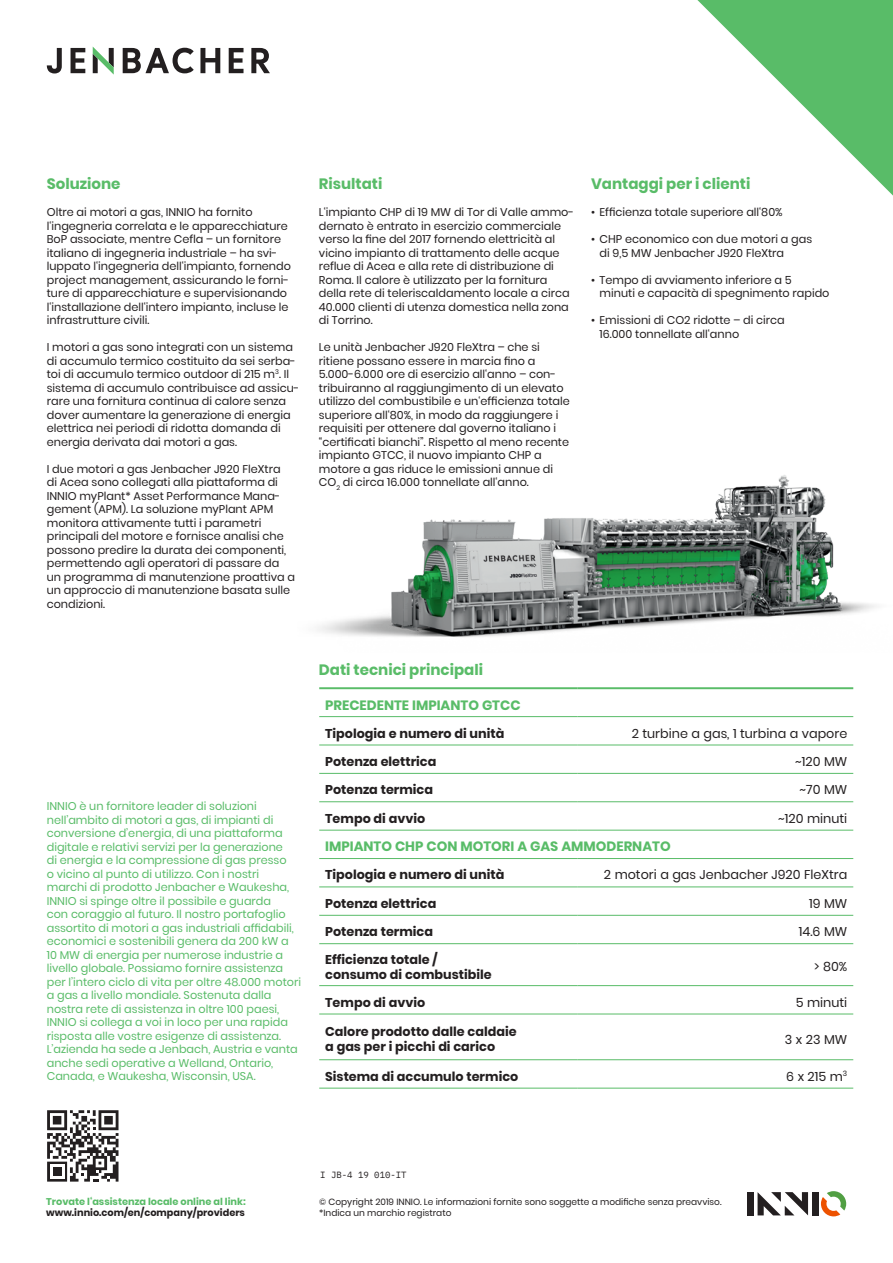
<style>
.page{position:relative;width:893px;height:1263px;background:#fff}
.page>*{position:absolute;margin:0;border:0;box-sizing:border-box;transform-origin:0 0}
.Fliess_headline{font:700 15px "Poppins";color:#59bc68}
.t1{font:700 13.5px "Poppins";color:#59bc68}
.t2{font:700 12.75px "Poppins";color:#231f20}
.t3{font:12.75px "Poppins";color:#231f20}
.Fliesstext{font:11.25px/13.5px "Poppins";color:#231f20}
.Fliess_headline-2{font:11.25px/13.5px "Poppins";color:#59bc68}
.Bolierplate{font:700 9.75px/11.7px "Poppins";color:#59bc68}
.Fußzeile{font:9px "Poppins";color:#231f20}
.sheet_nummer{font:9px "IBM Plex Mono";color:#231f20}
.s1{color:#231f20}
</style>
<div class="page">
<img style="left:317px;top:475px;width:559px;height:162px">
<svg style="left:697px;top:0;width:196px;height:196px"></svg>
<svg style="left:123px;top:48px;width:71px;height:25px"></svg>
<svg style="left:200px;top:48px;width:20px;height:25px"></svg>
<svg style="left:229px;top:48px;width:14px;height:25px"></svg>
<svg style="left:251px;top:48px;width:19px;height:25px"></svg>
<svg style="left:71px;top:48px;width:14px;height:25px"></svg>
<svg style="left:47px;top:48px;width:15px;height:25px"></svg>
<svg style="left:93px;top:47px;width:21px;height:27px"></svg>
<hr style="left:319px;top:687px;width:258px;height:2px;background:#59bc68">
<hr style="left:577px;top:687px;width:276px;height:2px;background:#59bc68">
<hr style="left:319px;top:745px;width:258px;height:1px;background:#59bc68">
<hr style="left:577px;top:745px;width:276px;height:1px;background:#59bc68">
<hr style="left:319px;top:773px;width:258px;height:1px;background:#59bc68">
<hr style="left:577px;top:773px;width:276px;height:1px;background:#59bc68">
<hr style="left:319px;top:801px;width:258px;height:1px;background:#59bc68">
<hr style="left:577px;top:801px;width:276px;height:1px;background:#59bc68">
<hr style="left:319px;top:830px;width:258px;height:1px;background:#59bc68">
<hr style="left:577px;top:830px;width:276px;height:1px;background:#59bc68">
<hr style="left:319px;top:887px;width:258px;height:1px;background:#59bc68">
<hr style="left:577px;top:887px;width:276px;height:1px;background:#59bc68">
<hr style="left:319px;top:915px;width:258px;height:1px;background:#59bc68">
<hr style="left:577px;top:915px;width:276px;height:1px;background:#59bc68">
<hr style="left:319px;top:943px;width:258px;height:1px;background:#59bc68">
<hr style="left:577px;top:943px;width:276px;height:1px;background:#59bc68">
<hr style="left:319px;top:985px;width:258px;height:1px;background:#59bc68">
<hr style="left:577px;top:985px;width:276px;height:1px;background:#59bc68">
<hr style="left:319px;top:1014px;width:258px;height:1px;background:#59bc68">
<hr style="left:577px;top:1014px;width:276px;height:1px;background:#59bc68">
<hr style="left:319px;top:1059px;width:258px;height:1px;background:#59bc68">
<hr style="left:577px;top:1059px;width:276px;height:1px;background:#59bc68">
<hr style="left:319px;top:1088px;width:258px;height:1px;background:#59bc68">
<hr style="left:577px;top:1088px;width:276px;height:1px;background:#59bc68">
<hr style="left:319px;top:716px;width:258px;height:1px;background:#59bc68">
<hr style="left:577px;top:716px;width:276px;height:1px;background:#59bc68">
<hr style="left:319px;top:858px;width:258px;height:1px;background:#59bc68">
<hr style="left:577px;top:858px;width:276px;height:1px;background:#59bc68">
<div style="left:748px;top:1192px;width:6px;height:23px;background:#231f20"></div>
<div style="left:812px;top:1192px;width:6px;height:23px;background:#231f20"></div>
<svg style="left:757px;top:1192px;width:51px;height:23px"></svg>
<svg style="left:821px;top:1191px;width:25px;height:25px"></svg>
<svg style="left:47px;top:1110px;width:72px;height:72px"></svg>
<svg style="left:47px;top:1110px;width:71px;height:71px"></svg>
<p class="Fliess_headline" style="left:47px;top:175px;width:75px">Soluzione</p>
<p class="Fliesstext" style="left:47px;top:205px;width:246px">Oltre ai motori a gas, INNIO ha fornito l‘ingegneria correlata e le apparecchiature BoP associate, mentre Cefla – un fornitore italiano di ingegneria industriale – ha svi&shy;luppato l‘ingegneria dell‘impianto, fornendo project management, assicurando le forni&shy;ture di apparecchiature e supervisionando l‘installazione dell‘intero impianto, incluse le infrastrutture civili.</p>
<p class="Fliesstext" style="left:47px;top:340px;width:254px">I motori a gas sono integrati con un sistema di accumulo termico costituito da sei serba&shy;toi di accumulo termico outdoor di 215 m<sup>3</sup>. Il sistema di accumulo contribuisce ad assicu&shy;rare una fornitura continua di calore senza dover aumentare la generazione di energia elettrica nei periodi di ridotta domanda di energia derivata dai motori a gas.</p>
<p class="Fliesstext" style="left:47px;top:462px;width:235px">I due motori a gas Jenbacher J920 FleXtra</p>
<p class="Fliesstext" style="left:47px;top:475px;width:233px">di Acea sono collegati alla piattaforma di</p>
<p class="Fliesstext" style="left:47px;top:489px;width:250px">INNIO myPlant* Asset Performance Mana&shy;gement (APM). La soluzione myPlant APM monitora attivamente tutti i parametri principali del motore e fornisce analisi che possono predire la durata dei componenti, permettendo agli operatori di passare da un programma di manutenzione proattiva a un approccio di manutenzione basata sulle condizioni.</p>
<p class="Fliess_headline" style="left:319px;top:175px;width:65px">Risultati</p>
<p class="Fliesstext" style="left:319px;top:205px;width:257px">L‘impianto CHP di 19 MW di Tor di Valle ammo&shy;dernato è entrato in esercizio commerciale verso la fine del 2017 fornendo elettricità al vicino impianto di trattamento delle acque reflue di Acea e alla rete di distribuzione di Roma. Il calore è utilizzato per la fornitura della rete di teleriscaldamento locale a circa 40.000 clienti di utenza domestica nella zona di Torrino.</p>
<p class="Fliesstext" style="left:319px;top:340px;width:252px">Le unità Jenbacher J920 FleXtra – che si ritiene possano essere in marcia fino a 5.000-6.000 ore di esercizio all‘anno – con&shy;tribuiranno al raggiungimento di un elevato utilizzo del combustibile e un‘efficienza totale superiore all‘80%, in modo da raggiungere i requisiti per ottenere dal governo italiano i “certificati bianchi”. Rispetto al meno recente impianto GTCC, il nuovo impianto CHP a</p>
<p class="Fliesstext" style="left:319px;top:462px;width:236px">motore a gas riduce le emissioni annue di</p>
<p class="Fliesstext" style="left:319px;top:475px;width:211px">CO<sub>2</sub> di circa 16.000 tonnellate all‘anno.</p>
<p class="Fliess_headline" style="left:591px;top:175px;width:161px">Vantaggi per i clienti</p>
<p class="Fliesstext" style="left:591px;top:205px;width:193px">• Efficienza totale superiore all‘80%</p>
<p class="Fliesstext" style="left:591px;top:232px;width:223px">• CHP economico con due motori a gas</p>
<p class="Fliesstext" style="left:600px;top:246px;width:186px">di 9,5 MW Jenbacher J920 FleXtra</p>
<p class="Fliesstext" style="left:591px;top:273px;width:202px">• Tempo di avviamento inferiore a 5</p>
<p class="Fliesstext" style="left:600px;top:286px;width:231px">minuti e capacità di spegnimento rapido</p>
<p class="Fliesstext" style="left:591px;top:313px;width:195px">• Emissioni di CO2 ridotte – di circa</p>
<p class="Fliesstext" style="left:600px;top:327px;width:141px">16.000 tonnellate all‘anno</p>
<p class="Fliess_headline-2" style="left:47px;top:799px;width:256px">INNIO è un fornitore leader di soluzioni nell’ambito di motori a gas, di impianti di conversione d’energia, di una piattaforma digitale e relativi servizi per la generazione<br>di energia e la compressione di gas presso<br>o vicino al punto di utilizzo. Con i nostri marchi di prodotto Jenbacher e Waukesha, INNIO si spinge oltre il possibile e guarda<br>con coraggio al futuro. Il nostro portafoglio assortito di motori a gas industriali affidabili, economici e sostenibili genera da 200 kW a 10 MW di energia per numerose industrie a livello globale. Possiamo fornire assistenza per l’intero ciclo di vita per oltre 48.000 motori a gas a livello mondiale. Sostenuta dalla nostra rete di assistenza in oltre 100 paesi, INNIO si collega a voi in loco per una rapida risposta alle vostre esigenze di assistenza.<br>L’azienda ha sede a Jenbach, Austria e vanta anche sedi operative a Welland, Ontario, Canada, e Waukesha, Wisconsin, USA.</p>
<p class="Fliess_headline" style="left:319px;top:661px;width:166px">Dati tecnici principali</p>
<p class="t1" style="left:325px;top:697px;width:197px">PRECEDENTE IMPIANTO GTCC</p>
<p class="t2" style="left:325px;top:726px;width:181px">Tipologia e numero di unità</p>
<p class="t3" style="left:632px;top:726px;width:217px">2 turbine a gas, 1 turbina a vapore</p>
<p class="t2" style="left:325px;top:754px;width:113px">Potenza elettrica</p>
<p class="t3" style="left:795px;top:754px;width:54px">~120 MW</p>
<p class="t2" style="left:325px;top:782px;width:109px">Potenza termica</p>
<p class="t3" style="left:800px;top:782px;width:49px">~70 MW</p>
<p class="t2" style="left:325px;top:811px;width:102px">Tempo di avvio</p>
<p class="t3" style="left:778px;top:811px;width:70px">~120 minuti</p>
<p class="t1" style="left:325px;top:839px;width:347px">IMPIANTO CHP CON MOTORI A GAS AMMODERNATO</p>
<p class="t2" style="left:325px;top:867px;width:181px">Tipologia e numero di unità</p>
<p class="t3" style="left:604px;top:867px;width:245px">2 motori a gas Jenbacher J920 FleXtra</p>
<p class="t2" style="left:325px;top:896px;width:113px">Potenza elettrica</p>
<p class="t3" style="left:809px;top:896px;width:40px">19 MW</p>
<p class="t2" style="left:325px;top:924px;width:109px">Potenza termica</p>
<p class="t3" style="left:799px;top:924px;width:50px">14.6 MW</p>
<p class="t2" style="left:325px;top:952px;width:114px">Efficienza totale /</p>
<p class="t2" style="left:325px;top:967px;width:168px">consumo di combustibile</p>
<p class="t3" style="left:814px;top:959px;width:35px">&gt; 80%</p>
<p class="t2" style="left:325px;top:995px;width:102px">Tempo di avvio</p>
<p class="t3" style="left:796px;top:995px;width:53px">5 minuti</p>
<p class="t2" style="left:325px;top:1024px;width:193px">Calore prodotto dalle caldaie</p>
<p class="t2" style="left:325px;top:1039px;width:171px">a gas per i picchi di carico</p>
<p class="t3" style="left:785px;top:1032px;width:64px">3 x 23 MW</p>
<p class="t2" style="left:325px;top:1069px;width:195px">Sistema di accumulo termico</p>
<p class="t3" style="left:786px;top:1069px;width:62px">6 x 215 m<sup>3</sup></p>
<p class="sheet_nummer" style="left:320px;top:1168px;width:88px">I JB-4 19 010-IT</p>
<p class="Bolierplate" style="left:46px;top:1195px;width:201px">Trovate l‘assistenza locale online al link: <span class="s1">www.innio.com/en/company/providers</span></p>
<p class="Fußzeile" style="left:319px;top:1197px;width:404px">© Copyright 2019 INNIO. Le informazioni fornite sono soggette a modifiche senza preavviso.</p>
<p class="Fußzeile" style="left:319px;top:1208px;width:134px">*Indica un marchio registrato</p>
</div>
